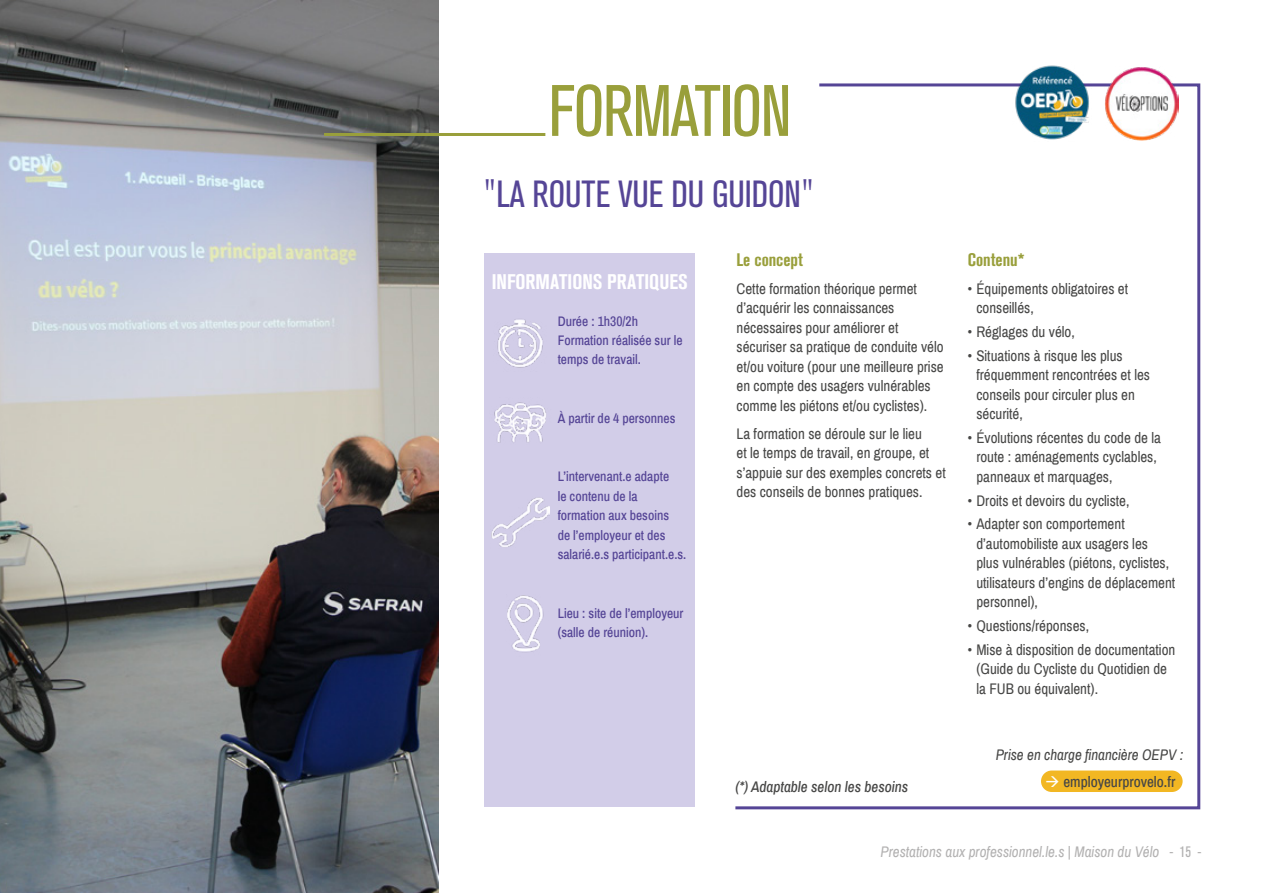
<style>
.page{position:relative;width:1263px;height:893px;background:#fff}
.page>*{position:absolute;margin:0;border:0;box-sizing:border-box;transform-origin:0 0}
.t1{font:condensed 72px "Akzidenz Grotesk BQ";letter-spacing:-.02em;color:#999f3b}
.t2{font:condensed 37.5px "Akzidenz Grotesk BQ";color:#554596}
.t3{font:700 condensed 21px "Akzidenz Grotesk BQ";color:#fff}
.t4{font:700 condensed 18px "Akzidenz Grotesk BQ";color:#999f3b}
.t5{font:15px/19.5px "Archivo Narrow";color:#474746}
.t6{font:italic 15px "Archivo Narrow";color:#b3b2b2}
.t7{font:italic 15px "Archivo Narrow";color:#474746}
.t8{font:italic 500 15px "Archivo Narrow";color:#474746}
.t9{font:500 15px "Archivo Narrow";color:#474746}
.t10{font:500 13.5px/19.5px "Archivo Narrow";color:#554596}
.s1{color:#fff}
.s2{font-family:"Akzidenz Grotesk BQ";font-style:normal;font-stretch:condensed}
</style>
<div class="page">
<svg style="left:735px;top:83px;width:466px;height:727px"></svg>
<div style="left:485px;top:253px;width:210px;height:553px;background:#d2cde8"></div>
<img style="left:497px;top:319px;width:46px;height:49px">
<img style="left:507px;top:595px;width:37px;height:57px">
<img style="left:494px;top:402px;width:52px;height:41px">
<img style="left:0;top:0;width:438px;height:893px">
<hr style="left:324px;top:133px;width:221px;height:3px;background:#999f3b">
<img style="left:491px;top:498px;width:59px;height:49px">
<div style="left:1041px;top:770px;width:141px;height:22px;background:#f2b723;border-radius:11px"></div>
<img style="left:1104px;top:67px;width:75px;height:73px">
<img style="left:1012px;top:65px;width:79px;height:77px">
<h1 class="t1" style="left:549px;top:70px;width:244px">FORMATION</h1>
<h2 class="t2" style="left:485px;top:173px;width:329px">"LA ROUTE VUE DU GUIDON"</h2>
<h3 class="t3" style="left:492px;top:270px;width:197px">INFORMATIONS PRATIQUES</h3>
<p class="t10" style="left:558px;top:311px;width:126px">Durée : 1h30/2h<br>Formation réalisée sur le temps de travail.</p>
<p class="t10" style="left:558px;top:409px;width:119px">À partir de 4 personnes</p>
<p class="t10" style="left:558px;top:467px;width:130px">L’intervenant.e adapte<br>le contenu de la formation aux besoins<br>de l’employeur et des salarié.e.s participant.e.s.</p>
<p class="t10" style="left:558px;top:604px;width:127px">Lieu : site de l’employeur (salle de réunion).</p>
<p class="t4" style="left:736px;top:249px;width:68px">Le concept</p>
<p class="t5" style="left:736px;top:279px;width:209px">Cette formation théorique permet d’acquérir les connaissances nécessaires pour améliorer et sécuriser sa pratique de conduite vélo et/ou voiture (pour une meilleure prise en compte des usagers vulnérables comme les piétons et/ou cyclistes).</p>
<p class="t5" style="left:736px;top:424px;width:211px">La formation se déroule sur le lieu<br>et le temps de travail, en groupe, et s’appuie sur des exemples concrets et des conseils de bonnes pratiques.</p>
<p class="t8" style="left:735px;top:778px;width:174px">(*) Adaptable selon les besoins</p>
<p class="t4" style="left:968px;top:249px;width:58px">Contenu*</p>
<p class="t5" style="left:976px;top:279px;width:153px;text-indent:-9px">• Équipements obligatoires et conseillés,</p>
<p class="t5" style="left:968px;top:322px;width:108px">• Réglages du vélo,</p>
<p class="t5" style="left:976px;top:346px;width:175px;text-indent:-9px">• Situations à risque les plus fréquemment rencontrées et les conseils pour circuler plus en sécurité,</p>
<p class="t5" style="left:976px;top:428px;width:186px;text-indent:-9px">• Évolutions récentes du code de la route : aménagements cyclables, panneaux et marquages,</p>
<p class="t5" style="left:968px;top:491px;width:163px">• Droits et devoirs du cycliste,</p>
<p class="t5" style="left:976px;top:515px;width:200px;text-indent:-9px">• Adapter son comportement d’automobiliste aux usagers les<br>plus vulnérables (piétons, cyclistes, utilisateurs d’engins de déplacement personnel),</p>
<p class="t5" style="left:968px;top:617px;width:123px">• Questions/réponses,</p>
<p class="t5" style="left:976px;top:640px;width:200px;text-indent:-9px">• Mise à disposition de documentation (Guide du Cycliste du Quotidien de la FUB ou équivalent).</p>
<p class="t7" style="left:996px;top:745px;width:189px">Prise en charge financière OEPV :</p>
<p class="t9" style="left:1045px;top:773px;width:132px"><span class="s1">→</span> employeurprovelo.fr</p>
<p class="t6" style="left:880px;top:843px;width:322px">Prestations aux professionnel.le.s | Maison du Vélo <span class="s2">- 15 -</span></p>
</div>
